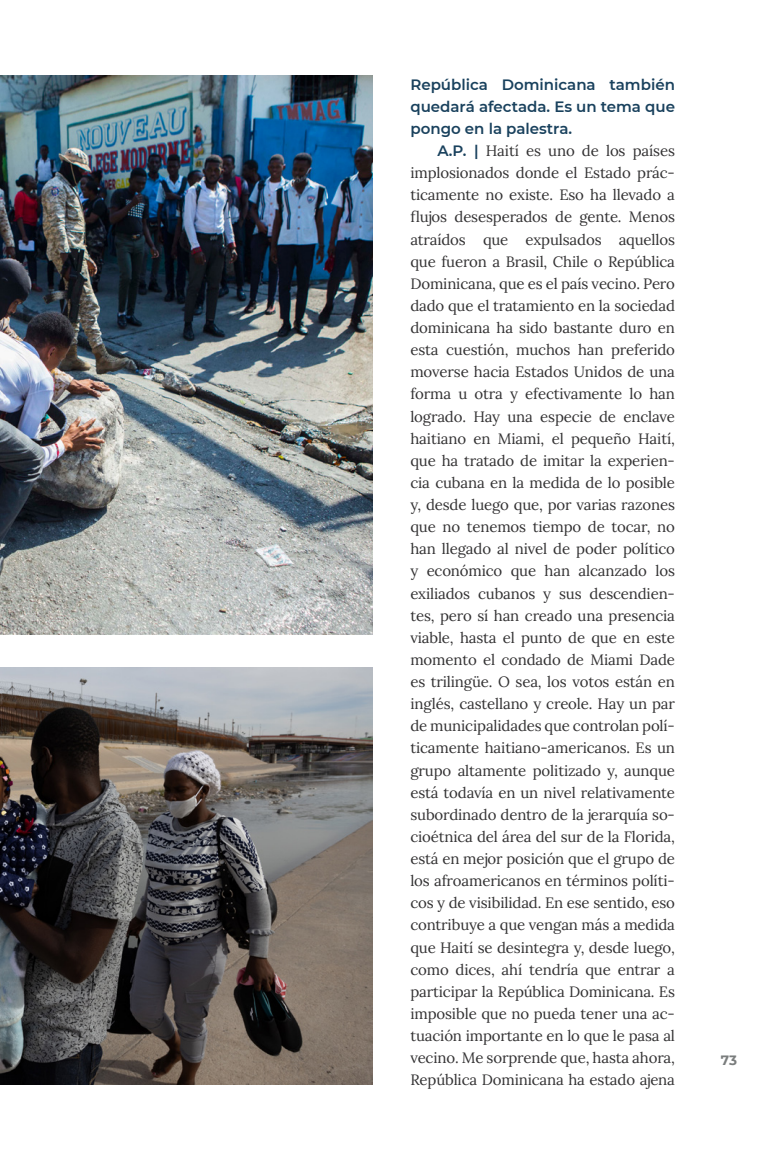
<style>
.page{position:relative;width:783px;height:1161px;background:#fff}
.page>*{position:absolute;margin:0;border:0;box-sizing:border-box;transform-origin:0 0}
.Cuerpo{font:15px/22px "Lora";letter-spacing:-.01em;color:#333233;text-align:justify}
.Pregunta_entrevista{font:600 15px/22.2px "Montserrat";color:#19415d;text-align:justify}
.t1{font:700 13.5px "Montserrat";color:#7a7d7d}
.s1{font-family:"Montserrat";font-weight:600;color:#19415d}
</style>
<div class="page">
<img style="left:0;top:75px;width:373px;height:559px">
<img style="left:0;top:667px;width:373px;height:418px">
<p class="Pregunta_entrevista" style="left:410px;top:73px;width:266px">República Dominicana también quedará afectada. Es un tema que pongo en la palestra.</p>
<p class="Cuerpo" style="left:410px;top:139px;width:266px;text-indent:27px"><span class="s1">A.P. |</span> Haití es uno de los países implosionados donde el Estado prác&shy;ticamente no existe. Eso ha llevado a flujos desesperados de gente. Menos atraídos que expulsados aquellos que fueron a Brasil, Chile o República Dominicana, que es el país vecino. Pero dado que el tratamiento en la sociedad dominicana ha sido bastante duro en esta cuestión, muchos han preferido moverse hacia Estados Unidos de una forma u otra y efectivamente lo han logrado. Hay una especie de enclave haitiano en Miami, el pequeño Haití, que ha tratado de imitar la experien&shy;cia cubana en la medida de lo posible y, desde luego que, por varias razones que no tenemos tiempo de tocar, no han llegado al nivel de poder político y económico que han alcanzado los exiliados cubanos y sus descendien&shy;tes, pero sí han creado una presencia viable, hasta el punto de que en este momento el condado de Miami Dade es trilingüe. O sea, los votos están en inglés, castellano y creole. Hay un par de municipalidades que controlan polí&shy;ticamente haitiano-americanos. Es un grupo altamente politizado y, aunque está todavía en un nivel relativamente subordinado dentro de la jerarquía so&shy;cioétnica del área del sur de la Florida, está en mejor posición que el grupo de los afroamericanos en términos políti&shy;cos y de visibilidad. En ese sentido, eso contribuye a que vengan más a medida que Haití se desintegra y, desde luego, como dices, ahí tendría que entrar a participar la República Dominicana. Es imposible que no pueda tener una ac&shy;tuación importante en lo que le pasa al vecino. Me sorprende que, hasta ahora, República Dominicana ha estado ajena</p>
<p class="t1" style="left:721px;top:1051px;width:18px">73</p>
</div>
